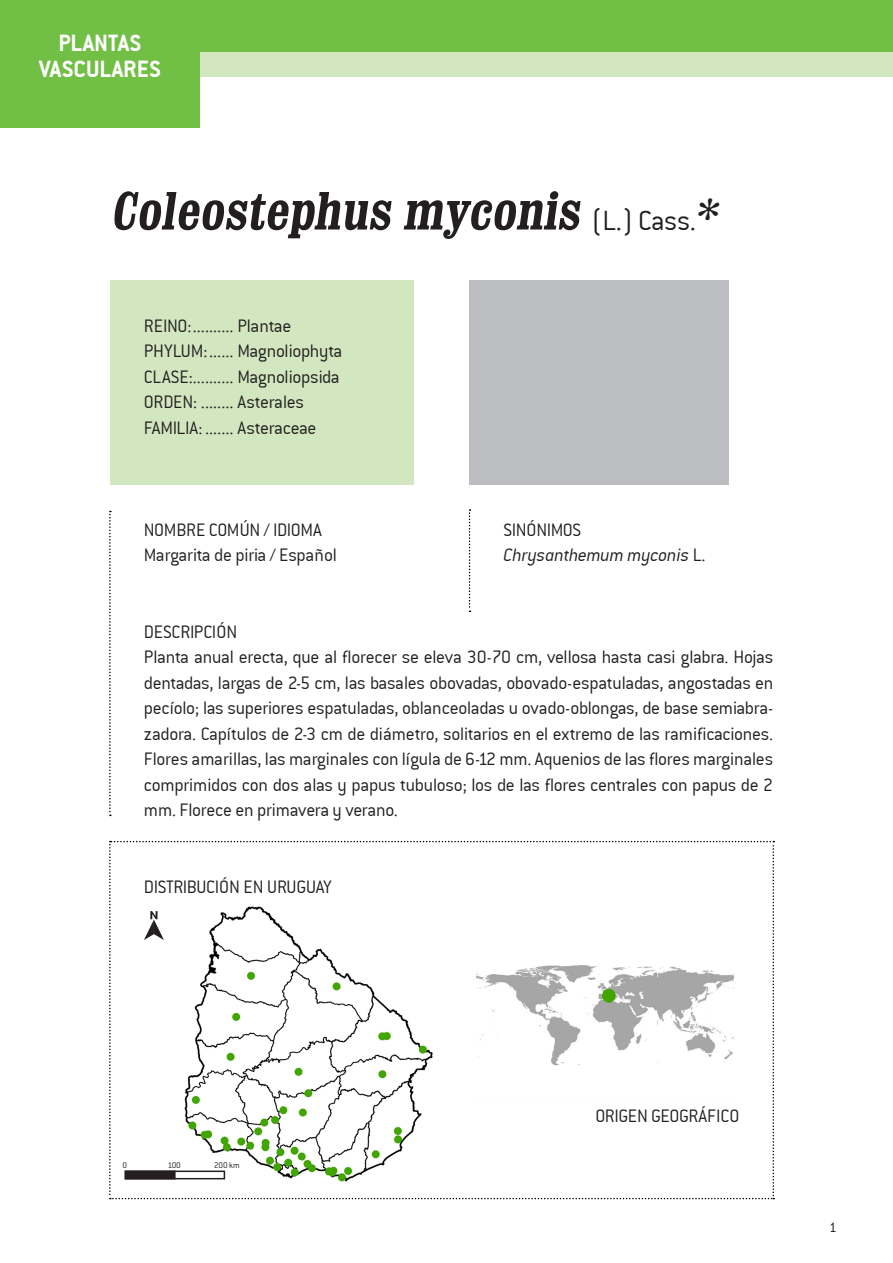
<style>
.page{position:relative;width:893px;height:1263px;background:#fff}
.page>*{position:absolute;margin:0;border:0;box-sizing:border-box;transform-origin:0 0}
.t1{font:700 condensed 54px "Clarendon";color:#231f20}
.t2{font:25.5px "Conduit ITCTT Bold";color:#fff}
.texto_justificado_co{font:19.5px/25.5px "Conduit ITCTT Light";letter-spacing:-.015em;color:#231f20;text-align:justify}
.texto_sobre_fondo_de{font:19.5px "Conduit ITCTT Light";letter-spacing:-.015em;color:#231f20}
.texto_comun_13_17{font:19.5px "Conduit ITCTT Light";letter-spacing:-.015em;color:#231f20}
.texto_comun_13_17-2{font:italic 19.5px "Conduit ITCTT Light";letter-spacing:-.015em;color:#231f20}
.t3{font:15px "Conduit ITCTT Light";color:#231f20}
.texto_comun_13_17-3{font:9px "Conduit ITCTT Light";color:#231f20}
.s1{font-family:"Conduit ITCTT Light";font-weight:400;font-stretch:normal;font-size:30px}
.s2{font-size:45px}
.s3{font-style:normal}
</style>
<div class="page">
<div style="left:110px;top:280px;width:304px;height:204px;background:#d2e7c0"></div>
<div style="left:469px;top:280px;width:260px;height:204px;background:#bcbdc0"></div>
<div style="left:0;top:51px;width:893px;height:26px;background:#d2e7c0"></div>
<div style="left:0;top:0;width:893px;height:51px;background:#71bf44"></div>
<div style="left:0;top:26px;width:200px;height:102px;background:#71bf44"></div>
<svg style="left:109px;top:511px;width:2px;height:305px"></svg>
<svg style="left:469px;top:509px;width:2px;height:103px"></svg>
<svg style="left:109px;top:841px;width:665px;height:358px"></svg>
<div style="left:125px;top:1170px;width:51px;height:9px;background:#231f20;border:2px solid #231f20"></div>
<div style="left:125px;top:1170px;width:100px;height:9px;border:2px solid #231f20"></div>
<img style="left:470px;top:918px;width:269px;height:179px">
<p class="t2" style="left:59px;top:28px;width:84px">PLANTAS</p>
<p class="t2" style="left:39px;top:54px;width:123px">VASCULARES</p>
<p class="t1" style="left:110px;top:177px;width:615px">Coleostephus myconis <span class="s1">( L . ) Ca s s .</span> <span class="s2">*</span></p>
<p class="texto_sobre_fondo_de" style="left:144px;top:315px;width:149px">REINO:.......... Plantae</p>
<p class="texto_sobre_fondo_de" style="left:144px;top:340px;width:200px">PHYLUM:...... Magnoliophyta</p>
<p class="texto_sobre_fondo_de" style="left:144px;top:366px;width:197px">CLASE:.......... Magnoliopsida</p>
<p class="texto_sobre_fondo_de" style="left:144px;top:391px;width:162px">ORDEN: ........ Asterales</p>
<p class="texto_sobre_fondo_de" style="left:144px;top:417px;width:174px">FAMILIA: ....... Asteraceae</p>
<p class="texto_justificado_co" style="left:144px;top:517px;width:179px">NOMBRE COMÚN / IDIOMA</p>
<p class="texto_justificado_co" style="left:144px;top:542px;width:194px">Margarita de piria / Español</p>
<p class="texto_comun_13_17" style="left:504px;top:519px;width:79px">SINÓNIMOS</p>
<p class="texto_comun_13_17-2" style="left:504px;top:544px;width:204px">Chrysanthemum myconis <span class="s3">L.</span></p>
<p class="texto_comun_13_17" style="left:144px;top:621px;width:95px">DESCRIPCIÓN</p>
<p class="texto_justificado_co" style="left:144px;top:644px;width:631px">Planta anual erecta, que al florecer se eleva 30-70 cm, vellosa hasta casi glabra. Hojas dentadas, largas de 2-5 cm, las basales obovadas, obovado-espatuladas, angostadas en pecíolo; las superiores espatuladas, oblanceoladas u ovado-oblongas, de base semiabra&shy;zadora. Capítulos de 2-3 cm de diámetro, solitarios en el extremo de las ramificaciones.<br>Flores amarillas, las marginales con lígula de 6-12 mm. Aquenios de las flores marginales comprimidos con dos alas y papus tubuloso; los de las flores centrales con papus de 2 mm. Florece en primavera y verano.</p>
<p class="texto_comun_13_17" style="left:144px;top:876px;width:190px">DISTRIBUCIÓN EN URUGUAY</p>
<p class="texto_comun_13_17-3" style="left:122px;top:1160px;width:6px">0</p>
<p class="texto_comun_13_17-3" style="left:168px;top:1160px;width:15px">100</p>
<p class="texto_comun_13_17-3" style="left:214px;top:1160px;width:27px">200 km</p>
<p class="texto_comun_13_17" style="left:595px;top:1105px;width:145px">ORIGEN GEOGRÁFICO</p>
<p class="t3" style="left:829px;top:1219px;width:9px">1</p>
</div>
